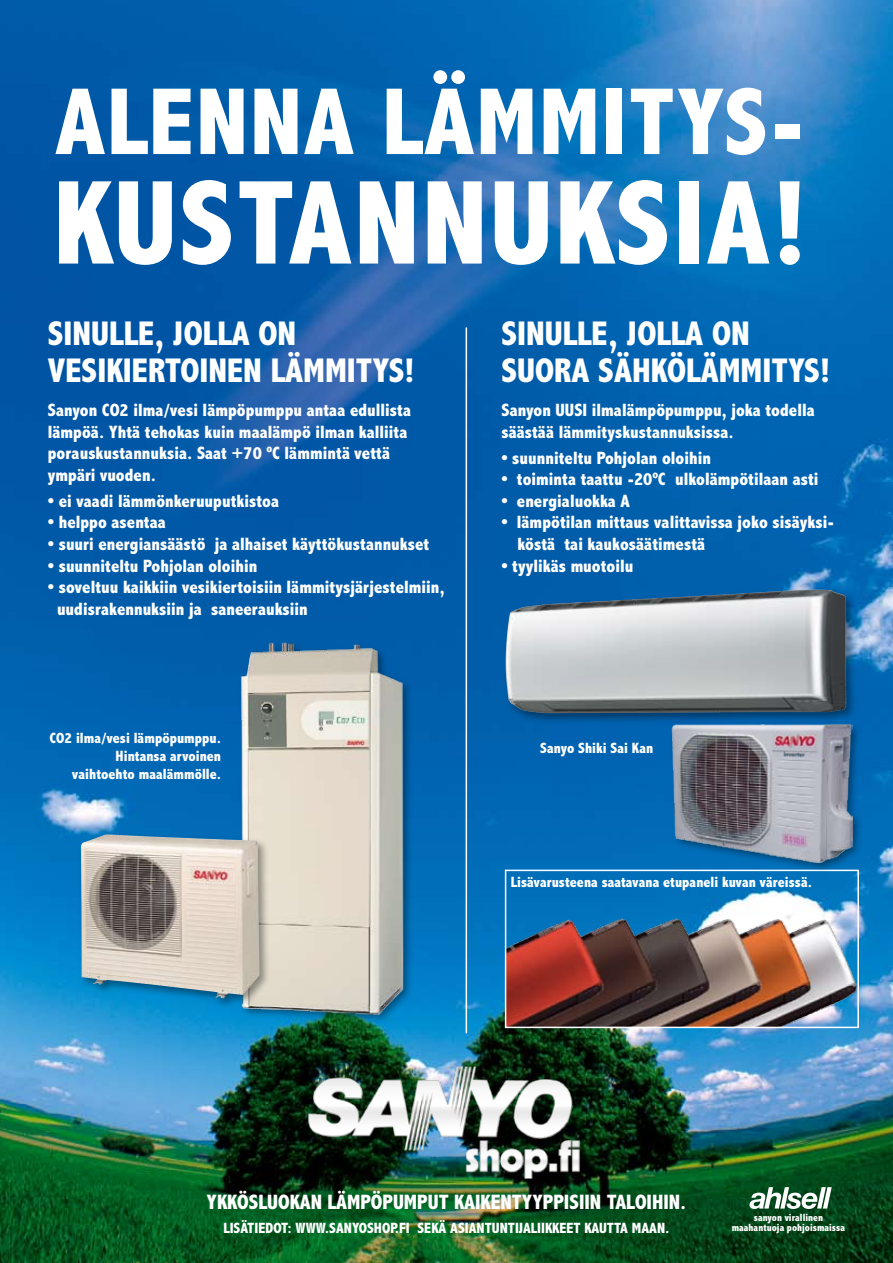
<style>
.page{position:relative;width:893px;height:1263px;background:#fff}
.page>*{position:absolute;margin:0;border:0;box-sizing:border-box;transform-origin:0 0}
.t1{font:800 condensed 120.75px "Abadi";letter-spacing:.02em;color:#fff}
.t2{font:800 condensed 96px "Abadi";letter-spacing:.02em;color:#fff}
.t3{font:800 condensed 34.5px/37.2px "Abadi";color:#fff}
.t4{font:800 condensed 21px "Abadi";color:#fff}
.t5{font:800 condensed 18px/21.6px "Abadi";color:#fff}
.t6{font:800 condensed 15px/18px "Abadi";color:#fff;text-align:right}
.t7{font:800 condensed 10.5px/10.5px "Abadi";color:#fff;text-align:center}
</style>
<div class="page">
<img style="left:0;top:0;width:893px;height:1263px">
<img style="left:300px;top:1059px;width:295px;height:128px">
<img style="left:508px;top:917px;width:348px;height:108px">
<div style="left:505px;top:870px;width:354px;height:158px;border:2px solid #fff"></div>
<div style="left:501px;top:586px;width:358px;height:139px;background:#000;opacity:.4"></div>
<img style="left:505px;top:589px;width:341px;height:124px">
<div style="left:238px;top:639px;width:177px;height:386px;background:#000;opacity:.4"></div>
<img style="left:238px;top:641px;width:170px;height:377px">
<div style="left:77px;top:830px;width:195px;height:180px;background:#000;opacity:.4"></div>
<img style="left:81px;top:834px;width:179px;height:164px">
<div style="left:669px;top:721px;width:196px;height:154px;background:#000;opacity:.4"></div>
<img style="left:672px;top:724px;width:180px;height:138px">
<hr style="left:466px;top:327px;width:1px;height:706px;background:#fff">
<svg style="left:749px;top:1187px;width:83px;height:22px"></svg>
<h2 class="t2" style="left:55px;top:69px;width:752px">ALENNA LÄMMITYS-</h2>
<h1 class="t1" style="left:54px;top:157px;width:755px">KUSTANNUKSIA!</h1>
<h3 class="t3" style="left:48px;top:315px;width:368px">SINULLE, JOLLA ON<br>VESIKIERTOINEN LÄMMITYS!</h3>
<p class="t5" style="left:48px;top:400px;width:365px">Sanyon CO2 ilma/vesi lämpöpumppu antaa edullista lämpöä. Yhtä tehokas kuin maalämpö ilman kalliita porauskustannuksia. Saat +70 ºC lämmintä vettä ympäri vuoden.</p>
<p class="t5" style="left:48px;top:490px;width:233px">• ei vaadi lämmönkeruuputkistoa</p>
<p class="t5" style="left:48px;top:512px;width:120px">• helppo asentaa</p>
<p class="t5" style="left:48px;top:534px;width:383px">• suuri energiansäästö ja alhaiset käyttökustannukset</p>
<p class="t5" style="left:48px;top:555px;width:211px">• suunniteltu Pohjolan oloihin</p>
<p class="t5" style="left:57px;top:577px;width:389px;text-indent:-9px">• soveltuu kaikkiin vesikiertoisiin lämmitysjärjestelmiin, uudisrakennuksiin ja saneerauksiin</p>
<h3 class="t3" style="left:501px;top:315px;width:330px">SINULLE, JOLLA ON<br>SUORA SÄHKÖLÄMMITYS!</h3>
<p class="t5" style="left:501px;top:400px;width:315px">Sanyon UUSI ilmalämpöpumppu, joka todella säästää lämmityskustannuksissa.</p>
<p class="t5" style="left:501px;top:447px;width:211px">• suunniteltu Pohjolan oloihin</p>
<p class="t5" style="left:501px;top:469px;width:319px">• toiminta taattu -20ºC ulkolämpötilaan asti</p>
<p class="t5" style="left:501px;top:490px;width:130px">• energialuokka A</p>
<p class="t5" style="left:517px;top:512px;width:318px;text-indent:-16px">• lämpötilan mittaus valittavissa joko sisäyksi&shy;köstä tai kaukosäätimestä</p>
<p class="t5" style="left:501px;top:555px;width:133px">• tyylikäs muotoilu</p>
<p class="t6" style="left:50px;top:729px;width:173px">CO2 ilma/vesi lämpöpumppu.<br>Hintansa arvoinen vaihtoehto maalämmölle.</p>
<p class="t6" style="left:540px;top:739px;width:115px">Sanyo Shiki Sai Kan</p>
<p class="t6" style="left:511px;top:873px;width:303px">Lisävarusteena saatavana etupaneli kuvan väreissä.</p>
<p class="t4" style="left:207px;top:1190px;width:481px">YKKÖSLUOKAN LÄMPÖPUMPUT KAIKENTYYPPISIIN TALOIHIN.</p>
<p class="t6" style="left:223px;top:1219px;width:448px">LISÄTIEDOT: WWW.SANYOSHOP.FI SEKÄ ASIANTUNTIJALIIKKEET KAUTTA MAAN.</p>
<p class="t7" style="left:732px;top:1212px;width:115px">sanyon virallinen maahantuoja pohjoismaissa</p>
</div>
